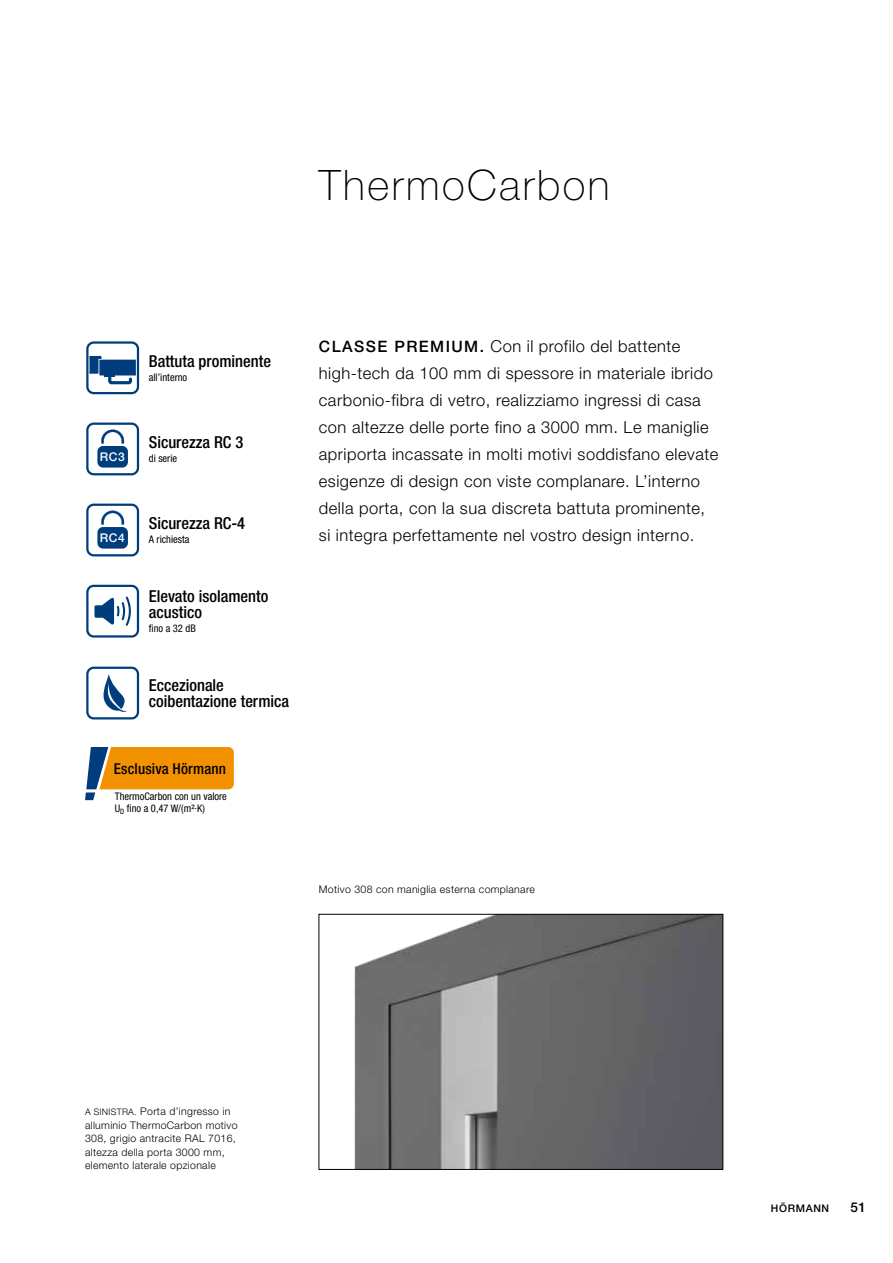
<style>
.page{position:relative;width:893px;height:1263px;background:#fff}
.page>*{position:absolute;margin:0;border:0;box-sizing:border-box;transform-origin:0 0}
.t1{font:100 42px "Hoermann Helvetica Neue";letter-spacing:.06em;color:#000}
.t2{font:300 16.5px/27px "Hoermann Helvetica Neue";letter-spacing:.03em;color:#000}
.t3{font:500 condensed 16.5px/16.5px "Hoermann Helvetica Neue";color:#000}
.t4{font:500 condensed 15px "Hoermann Helvetica Neue";letter-spacing:.01em;color:#000}
.t5{font:500 13.5px "Hoermann Helvetica Neue";color:#000}
.t6{font:500 12px "Hoermann Helvetica Neue";letter-spacing:.055em;color:#fff}
.t7{font:300 10.5px/13.5px "Hoermann Helvetica Neue";letter-spacing:.03em;color:#000}
.t8{font:condensed 10.5px/12px "Hoermann Helvetica Neue";color:#000}
.t9{font:500 10.5px "Hoermann Helvetica Neue";letter-spacing:.06em;color:#000}
.s1{font-weight:500;font-size:15.75px}
.s2{font-size:9px}
</style>
<div class="page">
<img style="left:354px;top:916px;width:367px;height:251px">
<div style="left:319px;top:914px;width:404px;height:255px;border:1px solid #000"></div>
<svg style="left:85px;top:747px;width:149px;height:53px"></svg>
<div style="left:86px;top:667px;width:53px;height:52px;border:2px solid #003d7c;border-radius:6px"></div>
<svg style="left:103px;top:674px;width:24px;height:38px"></svg>
<div style="left:86px;top:422px;width:53px;height:53px;border:2px solid #003d7c;border-radius:6px"></div>
<div style="left:97px;top:446px;width:31px;height:21px;background:#003d7c;border-radius:6px"></div>
<svg style="left:101px;top:429px;width:23px;height:15px"></svg>
<div style="left:86px;top:504px;width:53px;height:52px;border:2px solid #003d7c;border-radius:6px"></div>
<div style="left:97px;top:527px;width:31px;height:22px;background:#003d7c;border-radius:6px"></div>
<svg style="left:101px;top:511px;width:23px;height:14px"></svg>
<div style="left:86px;top:341px;width:53px;height:53px;border:2px solid #003d7c;border-radius:6px"></div>
<svg style="left:90px;top:355px;width:46px;height:30px"></svg>
<div style="left:86px;top:585px;width:53px;height:53px;border:2px solid #003d7c;border-radius:6px"></div>
<svg style="left:94px;top:596px;width:37px;height:30px"></svg>
<h1 class="t1" style="left:319px;top:156px;width:292px">ThermoCarbon</h1>
<p class="t6" style="left:100px;top:448px;width:27px">RC3</p>
<p class="t6" style="left:100px;top:529px;width:27px">RC4</p>
<p class="t3" style="left:149px;top:352px;width:124px">Battuta prominente</p>
<p class="t8" style="left:149px;top:370px;width:40px">all’interno</p>
<p class="t3" style="left:149px;top:433px;width:96px">Sicurezza RC 3</p>
<p class="t8" style="left:149px;top:452px;width:30px">di serie</p>
<p class="t3" style="left:149px;top:514px;width:98px">Sicurezza RC-4</p>
<p class="t8" style="left:149px;top:533px;width:42px">A richiesta</p>
<p class="t3" style="left:149px;top:587px;width:121px">Elevato isolamento acustico</p>
<p class="t8" style="left:149px;top:622px;width:48px">fino a 32 dB</p>
<p class="t3" style="left:149px;top:676px;width:142px">Eccezionale coibentazione termica</p>
<p class="t4" style="left:114px;top:758px;width:114px">Esclusiva Hörmann</p>
<p class="t8" style="left:115px;top:790px;width:114px">ThermoCarbon con un valore<br>U<sub>D</sub> fino a 0,47 W/(m²·K)</p>
<p class="t2" style="left:319px;top:331px;width:401px"><span class="s1">CLASSE PREMIUM.</span> Con il profilo del battente high-tech da 100 mm di spessore in materiale ibrido carbonio-fibra di vetro, realizziamo ingressi di casa con altezze delle porte fino a 3000 mm. Le maniglie apriporta incassate in molti motivi soddisfano elevate esigenze di design con viste complanare. L’interno della porta, con la sua discreta battuta prominente, si integra perfettamente nel vostro design interno.</p>
<p class="t7" style="left:319px;top:882px;width:217px">Motivo 308 con maniglia esterna complanare</p>
<p class="t7" style="left:85px;top:1104px;width:154px"><span class="s2">A SINISTRA.</span> Porta d’ingresso in alluminio ThermoCarbon motivo<br>308, grigio antracite RAL 7016, altezza della porta 3000 mm, elemento laterale opzionale</p>
<p class="t9" style="left:771px;top:1201px;width:60px">HÖRMANN</p>
<p class="t5" style="left:850px;top:1198px;width:17px">51</p>
</div>
